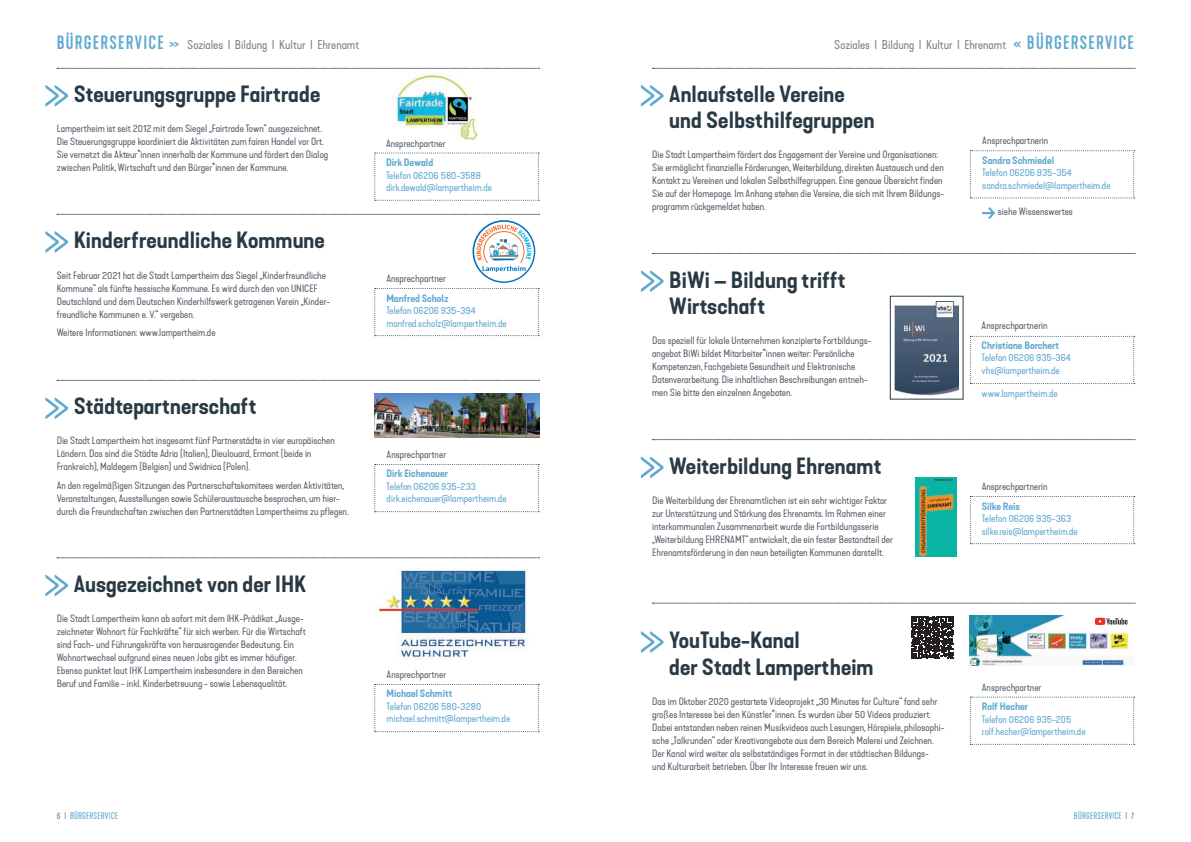
<style>
.page{position:relative;width:1191px;height:842px;background:#fff}
.page>*{position:absolute;margin:0;border:0;box-sizing:border-box;transform-origin:0 0}
.t1{font:600 expanded 22px/26.4px "Kapra Neue";letter-spacing:.005em;color:#293a45}
.t2{font:expanded 12px "Kapra Neue";color:#7f828c}
.t3{font:expanded 10px/13px "Kapra Neue";color:#5a616b}
.t4{font:expanded 10px/12.5px "Kapra Neue";color:#5fa9d0}
.t5{font:600 expanded 10px "Kapra Neue";color:#5fa9d0}
.t6{font:9px "Kapra Neue";letter-spacing:.025em;color:#5fa9d0}
.s1{font-weight:500;font-stretch:normal;font-size:18px;color:#5fa9d0}
.s2{font-stretch:normal;font-size:18px;color:#5fa9d0}
.s3{color:#7f828c}
</style>
<div class="page">
<svg style="left:652px;top:68px;width:483px;height:1px"></svg>
<svg style="left:57px;top:68px;width:482px;height:1px"></svg>
<img style="left:378px;top:570px;width:150px;height:89px">
<svg style="left:57px;top:214px;width:482px;height:1px"></svg>
<svg style="left:57px;top:380px;width:482px;height:1px"></svg>
<svg style="left:57px;top:557px;width:482px;height:1px"></svg>
<svg style="left:374px;top:153px;width:165px;height:48px"></svg>
<svg style="left:45px;top:85px;width:23px;height:22px"></svg>
<img style="left:396px;top:74px;width:80px;height:65px">
<svg style="left:374px;top:288px;width:165px;height:48px"></svg>
<svg style="left:45px;top:231px;width:23px;height:22px"></svg>
<svg style="left:472px;top:220px;width:63px;height:63px"></svg>
<div style="left:474px;top:222px;width:60px;height:59px;background:#fff;border-radius:50%"></div>
<svg style="left:476px;top:224px;width:55px;height:48px"></svg>
<svg style="left:374px;top:464px;width:165px;height:48px"></svg>
<svg style="left:374px;top:684px;width:165px;height:48px"></svg>
<svg style="left:45px;top:397px;width:23px;height:22px"></svg>
<img style="left:374px;top:393px;width:165px;height:45px">
<svg style="left:45px;top:574px;width:23px;height:22px"></svg>
<img style="left:970px;top:616px;width:159px;height:49px">
<svg style="left:641px;top:85px;width:22px;height:22px"></svg>
<svg style="left:969px;top:150px;width:165px;height:48px"></svg>
<svg style="left:652px;top:253px;width:483px;height:1px"></svg>
<svg style="left:652px;top:439px;width:483px;height:1px"></svg>
<svg style="left:652px;top:603px;width:483px;height:1px"></svg>
<svg style="left:969px;top:336px;width:165px;height:48px"></svg>
<svg style="left:641px;top:270px;width:22px;height:22px"></svg>
<img style="left:895px;top:301px;width:63px;height:95px">
<div style="left:890px;top:296px;width:73px;height:103px;border:1px solid #293a45"></div>
<svg style="left:969px;top:496px;width:165px;height:48px"></svg>
<svg style="left:641px;top:456px;width:22px;height:22px"></svg>
<img style="left:915px;top:477px;width:42px;height:79px">
<svg style="left:969px;top:697px;width:165px;height:48px"></svg>
<svg style="left:641px;top:631px;width:22px;height:22px"></svg>
<svg style="left:1095px;top:618px;width:32px;height:7px"></svg>
<svg style="left:982px;top:207px;width:13px;height:12px"></svg>
<svg style="left:911px;top:616px;width:43px;height:43px"></svg>
<p class="t2" style="left:57px;top:37px;width:304px"><span class="s1">BÜRGERSERVICE</span> <span class="s2">&gt;&gt;</span> Soziales I Bildung I Kultur I Ehrenamt</p>
<p class="t2" style="left:834px;top:37px;width:301px">Soziales I Bildung I Kultur I Ehrenamt <span class="s1">« BÜRGERSERVICE</span></p>
<h1 class="t1" style="left:669px;top:81px;width:207px">Anlaufstelle Vereine und Selbsthilfegruppen</h1>
<p class="t3" style="left:652px;top:148px;width:293px">Die Stadt Lampertheim fördert das Engagement der Vereine und Organisationen:<br>Sie ermöglicht finanzielle Förderungen, Weiterbildung, direkten Austausch und den Kontakt zu Vereinen und lokalen Selbsthilfegruppen. Eine genaue Übersicht finden Sie auf der Homepage. Im Anhang stehen die Vereine, die sich mit Ihrem Bildungs&shy;programm rückgemeldet haben.</p>
<h1 class="t1" style="left:74px;top:81px;width:248px">Steuerungsgruppe Fairtrade</h1>
<p class="t3" style="left:57px;top:122px;width:273px">Lampertheim ist seit 2012 mit dem Siegel „Fairtrade Town“ ausgezeichnet.<br>Die Steuerungsgruppe koordiniert die Aktivitäten zum fairen Handel vor Ort.<br>Sie vernetzt die Akteur*innen innerhalb der Kommune und fördert den Dialog zwischen Politik, Wirtschaft und den Bürger*innen der Kommune.</p>
<p class="t3" style="left:982px;top:134px;width:67px">Ansprechpartnerin</p>
<p class="t5" style="left:982px;top:154px;width:73px">Sandra Schmiedel</p>
<p class="t4" style="left:982px;top:167px;width:130px">Telefon 06206 935-354 sandra.schmiedel@lampertheim.de</p>
<p class="t3" style="left:386px;top:137px;width:61px">Ansprechpartner</p>
<p class="t5" style="left:386px;top:156px;width:49px">Dirk Dewald</p>
<p class="t4" style="left:386px;top:169px;width:108px">Telefon 06206 580-3588 dirk.dewald@lampertheim.de</p>
<p class="t3" style="left:998px;top:205px;width:76px">siehe Wissenswertes</p>
<h1 class="t1" style="left:74px;top:228px;width:253px">Kinderfreundliche Kommune</h1>
<p class="t3" style="left:57px;top:269px;width:275px">Seit Februar 2021 hat die Stadt Lampertheim das Siegel „Kinderfreundliche Kommune“ als fünfte hessische Kommune. Es wird durch den von UNICEF Deutschland und dem Deutschen Kinderhilfswerk getragenen Verein „Kinder&shy;freundliche Kommunen e. V.“ vergeben.</p>
<p class="t3" style="left:57px;top:326px;width:160px">Weitere Informationen: www.lampertheim.de</p>
<h1 class="t1" style="left:74px;top:394px;width:185px">Städtepartnerschaft</h1>
<p class="t3" style="left:57px;top:435px;width:280px">Die Stadt Lampertheim hat insgesamt fünf Partnerstädte in vier europäischen<br>Ländern. Das sind die Städte Adria (Italien), Dieulouard, Ermont (beide in<br>Frankreich), Maldegem (Belgien) und Swidnica (Polen).</p>
<p class="t3" style="left:57px;top:479px;width:293px">An den regelmäßigen Sitzungen des Partnerschaftskomitees werden Aktivitäten,<br>Veranstaltungen, Ausstellungen sowie Schüleraustausche besprochen, um hier&shy;durch die Freundschaften zwischen den Partnerstädten Lampertheims zu pflegen.</p>
<h1 class="t1" style="left:74px;top:571px;width:234px">Ausgezeichnet von der IHK</h1>
<p class="t3" style="left:57px;top:612px;width:251px">Die Stadt Lampertheim kann ab sofort mit dem IHK-Prädikat „Ausge&shy;zeichneter Wohnort für Fachkräfte“ für sich werben. Für die Wirtschaft sind Fach- und Führungskräfte von herausragender Bedeutung. Ein Wohnortwechsel aufgrund eines neuen Jobs gibt es immer häufiger.<br>Ebenso punktet laut IHK Lampertheim insbesondere in den Bereichen Beruf und Familie - inkl. Kinderbetreuung - sowie Lebensqualität.</p>
<p class="t3" style="left:386px;top:272px;width:61px">Ansprechpartner</p>
<p class="t5" style="left:386px;top:292px;width:64px">Manfred Scholz</p>
<p class="t4" style="left:386px;top:304px;width:122px">Telefon 06206 935-394 manfred.scholz@lampertheim.de</p>
<p class="t3" style="left:386px;top:448px;width:61px">Ansprechpartner</p>
<p class="t5" style="left:386px;top:467px;width:63px">Dirk Eichenauer</p>
<p class="t4" style="left:386px;top:480px;width:121px">Telefon 06206 935-233 dirk.eichenauer@lampertheim.de</p>
<p class="t3" style="left:386px;top:668px;width:61px">Ansprechpartner</p>
<p class="t5" style="left:386px;top:687px;width:67px">Michael Schmitt</p>
<p class="t4" style="left:386px;top:700px;width:125px">Telefon 06206 580-3280 michael.schmitt@lampertheim.de</p>
<h1 class="t1" style="left:669px;top:267px;width:178px">BiWi – Bildung trifft<br>Wirtschaft</h1>
<p class="t3" style="left:652px;top:334px;width:221px">Das speziell für lokale Unternehmen konzipierte Fortbildungs&shy;angebot BiWi bildet Mitarbeiter*innen weiter: Persönliche Kompetenzen, Fachgebiete Gesundheit und Elektronische Datenverarbeitung. Die inhaltlichen Beschreibungen entneh&shy;men Sie bitte den einzelnen Angeboten.</p>
<h1 class="t1" style="left:669px;top:453px;width:214px">Weiterbildung Ehrenamt</h1>
<p class="t3" style="left:652px;top:494px;width:242px">Die Weiterbildung der Ehrenamtlichen ist ein sehr wichtiger Faktor zur Unterstützung und Stärkung des Ehrenamts. Im Rahmen einer interkommunalen Zusammenarbeit wurde die Fortbildungsserie „Weiterbildung EHRENAMT“ entwickelt, die ein fester Bestandteil der Ehrenamtsförderung in den neun beteiligten Kommunen darstellt.</p>
<h1 class="t1" style="left:669px;top:627px;width:206px">YouTube-Kanal<br>der Stadt Lampertheim</h1>
<p class="t3" style="left:652px;top:695px;width:294px">Das im Oktober 2020 gestartete Videoprojekt „30 Minutes for Culture“ fand sehr großes Interesse bei den Künstler*innen. Es wurden über 50 Videos produziert.<br>Dabei entstanden neben reinen Musikvideos auch Lesungen, Hörspiele, philosophi&shy;sche „Talkrunden“ oder Kreativangebote aus dem Bereich Malerei und Zeichnen.<br>Der Kanal wird weiter als selbstständiges Format in der städtischen Bildungs&shy;und Kulturarbeit betrieben. Über Ihr Interesse freuen wir uns.</p>
<p class="t3" style="left:981px;top:319px;width:67px">Ansprechpartnerin</p>
<p class="t5" style="left:981px;top:339px;width:79px">Christiane Borchert</p>
<p class="t4" style="left:981px;top:352px;width:91px">Telefon 06206 935-364 vhs@lampertheim.de</p>
<p class="t4" style="left:981px;top:388px;width:78px">www.lampertheim.de</p>
<p class="t3" style="left:981px;top:480px;width:67px">Ansprechpartnerin</p>
<p class="t5" style="left:981px;top:500px;width:40px">Silke Reis</p>
<p class="t4" style="left:981px;top:512px;width:98px">Telefon 06206 935-363 silke.reis@lampertheim.de</p>
<p class="t3" style="left:982px;top:681px;width:61px">Ansprechpartner</p>
<p class="t5" style="left:982px;top:700px;width:48px">Rolf Hecher</p>
<p class="t4" style="left:982px;top:713px;width:105px">Telefon 06206 935-205 rolf.hecher@lampertheim.de</p>
<p class="t6" style="left:57px;top:811px;width:63px"><span class="s3">6 I</span> BÜRGERSERVICE</p>
<p class="t6" style="left:1074px;top:811px;width:62px">BÜRGERSERVICE <span class="s3">I 7</span></p>
</div>
